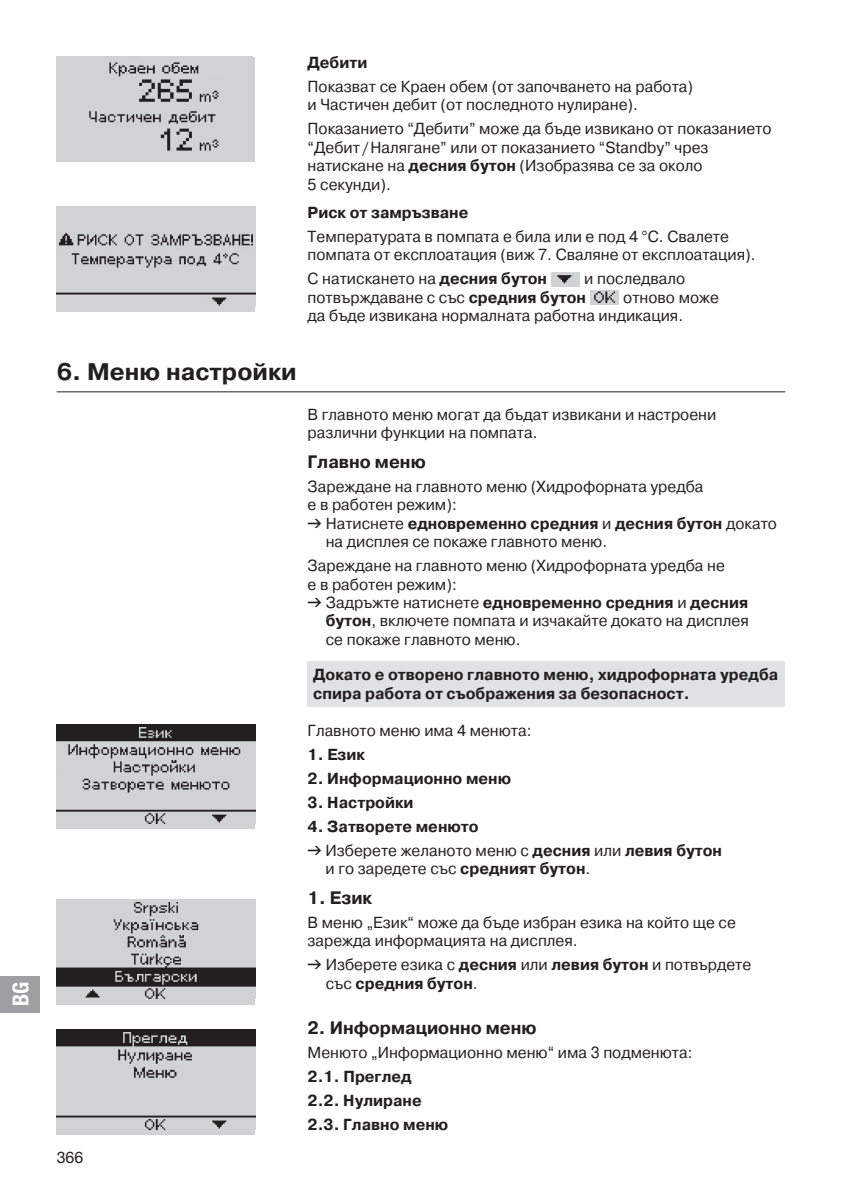
<style>
.page{position:relative;width:842px;height:1191px;background:#fff}
.page>*{position:absolute;margin:0;border:0;box-sizing:border-box;transform-origin:0 0}
.t1{font:24px "GARDENA Pro CYR Bold";color:#231f20}
.t2{font:22px "GARDENA Pro Bo Cond";color:#fff}
.t3{font:18px "GARDENA Pro CYR Bold";color:#231f20}
.t4{font:16px/18.4px "GARDENA Pro CYR Regular";color:#231f20}
.t5{font:16px/24px "GARDENA Pro CYR Bold";color:#231f20}
.t6{font:16px "GARDENA Pro";color:#231f20}
.s1{font-family:"GARDENA Pro CYR Bold"}
.s2{font-family:"GARDENA Pro"}
.s3{font-family:"Formdruck"}
.s4{font-family:"GARDENA Pro CYR Regular"}
</style>
<div class="page">
<div style="left:57px;top:57px;width:198px;height:105px;background:#d1d2d4"></div>
<img style="left:89px;top:62px;width:130px;height:89px">
<div style="left:57px;top:207px;width:198px;height:105px;background:#d1d2d4"></div>
<img style="left:57px;top:232px;width:198px;height:74px">
<div style="left:551px;top:272px;width:29px;height:14px;background:#d1d2d4"></div>
<img style="left:557px;top:275px;width:15px;height:9px">
<div style="left:590px;top:291px;width:29px;height:14px;background:#d1d2d4"></div>
<img style="left:594px;top:291px;width:21px;height:12px">
<div style="left:308px;top:662px;width:477px;height:45px;background:#e1e2e4"></div>
<hr style="left:57px;top:391px;width:728px;height:1px;background:#231f20">
<div style="left:57px;top:724px;width:198px;height:105px;background:#d1d2d4"></div>
<img style="left:57px;top:724px;width:198px;height:99px">
<div style="left:57px;top:899px;width:198px;height:105px;background:#d1d2d4"></div>
<img style="left:57px;top:902px;width:198px;height:97px">
<div style="left:57px;top:1029px;width:198px;height:105px;background:#d1d2d4"></div>
<img style="left:57px;top:1029px;width:198px;height:100px">
<div style="left:0;top:976px;width:40px;height:36px;background:#9d9fa2"></div>
<h2 class="t2" style="left:7px;top:1006px;width:26px;rotate:-90deg">BG</h2>
<p class="t5" style="left:308px;top:51px;width:61px">Дебити</p>
<p class="t4" style="left:308px;top:77px;width:387px">Показват се Краен обем (от започването на работа) и Частичен дебит (от последното нулиране).</p>
<p class="t4" style="left:308px;top:120px;width:465px">Показанието “Дебити” може да бъде извикано от показанието “Дебит /Налягане” или от показанието “Standby” чрез натискане на <span class="s1">десния бутон</span> (Изобразява се за около<br>5 секунди).</p>
<p class="t5" style="left:308px;top:200px;width:162px">Риск от замръзване</p>
<p class="t4" style="left:308px;top:227px;width:449px">Температурата в помпата е била или е под 4 <span class="s2">°</span>C. Свалете помпата от експлоатация (виж 7. Сваляне от експлоатация).</p>
<p class="t4" style="left:308px;top:270px;width:241px">С натискането на <span class="s1">десния бутон</span></p>
<p class="t4" style="left:308px;top:270px;width:379px;text-indent:277px">и последвало потвърждаване с със <span class="s1">средния бутон</span></p>
<p class="t4" style="left:308px;top:288px;width:413px;text-indent:316px">отново може да бъде извикана нормалната работна индикация.</p>
<h1 class="t1" style="left:57px;top:358px;width:242px">6. Меню настройки</h1>
<p class="t6" style="left:57px;top:1147px;width:28px">366</p>
<p class="t4" style="left:308px;top:405px;width:410px">В главното меню могат да бъдат извикани и настроени различни функции на помпата.</p>
<p class="t3" style="left:308px;top:451px;width:120px">Главно меню</p>
<p class="t4" style="left:308px;top:477px;width:397px">Зареждане на главното меню (Хидрофорната уредба е в работен режим):</p>
<p class="t5" style="left:308px;top:511px;width:471px"><span class="s3">v</span> <span class="s4">Натиснете</span> едновременно средния <span class="s4">и</span> десния бутон <span class="s4">докато</span></p>
<p class="t4" style="left:308px;top:530px;width:419px;line-height:24px;text-indent:18px">на дисплея се покаже главното меню.<br>Зареждане на главното меню (Хидрофорната уредба не</p>
<p class="t4" style="left:308px;top:575px;width:151px">е в работен режим):</p>
<p class="t5" style="left:308px;top:590px;width:442px"><span class="s3">v</span> <span class="s4">Задръжте натиснете</span> едновременно средния <span class="s4">и</span> десния</p>
<p class="t4" style="left:326px;top:612px;width:425px"><span class="s1">бутон</span>, включете помпата и изчакайте докато на дисплея се покаже главното меню.</p>
<p class="t5" style="left:313px;top:665px;width:466px;line-height:18.4px">Докато е отворено главното меню, хидрофорната уредба спира работа от съображения за безопасност.</p>
<p class="t4" style="left:308px;top:721px;width:225px">Главното меню има 4 менюта:</p>
<p class="t5" style="left:308px;top:742px;width:59px">1. Език</p>
<p class="t5" style="left:308px;top:766px;width:205px">2. Информационно меню</p>
<p class="t5" style="left:308px;top:790px;width:108px">3. Настройки</p>
<p class="t5" style="left:308px;top:814px;width:173px">4. Затворете менюто</p>
<p class="t4" style="left:325px;top:841px;width:398px;text-indent:-18px"><span class="s3">v</span> Изберете желаното меню с <span class="s1">десния</span> или <span class="s1">левия бутон </span>и го заредете със <span class="s1">средният бутон</span>.</p>
<p class="t3" style="left:308px;top:887px;width:66px">1. Език</p>
<p class="t4" style="left:308px;top:913px;width:430px">В меню „Език“ може да бъде избран езика на който ще се зарежда информацията на дисплея.</p>
<p class="t4" style="left:308px;top:956px;width:445px"><span class="s3">v</span> Изберете езика с <span class="s1">десния</span> или <span class="s1">левия бутон</span> и потвърдете</p>
<p class="t5" style="left:326px;top:971px;width:153px"><span class="s4">със</span> средния бутон<span class="s4">.</span></p>
<p class="t3" style="left:308px;top:1018px;width:231px">2. Информационно меню</p>
<p class="t4" style="left:308px;top:1043px;width:386px">Менюто „Информационно меню“ има 3 подменюта:</p>
<p class="t5" style="left:308px;top:1064px;width:142px">2.1. Преглед<br>2.2. Нулиране<br>2.3. Главно меню</p>
</div>
